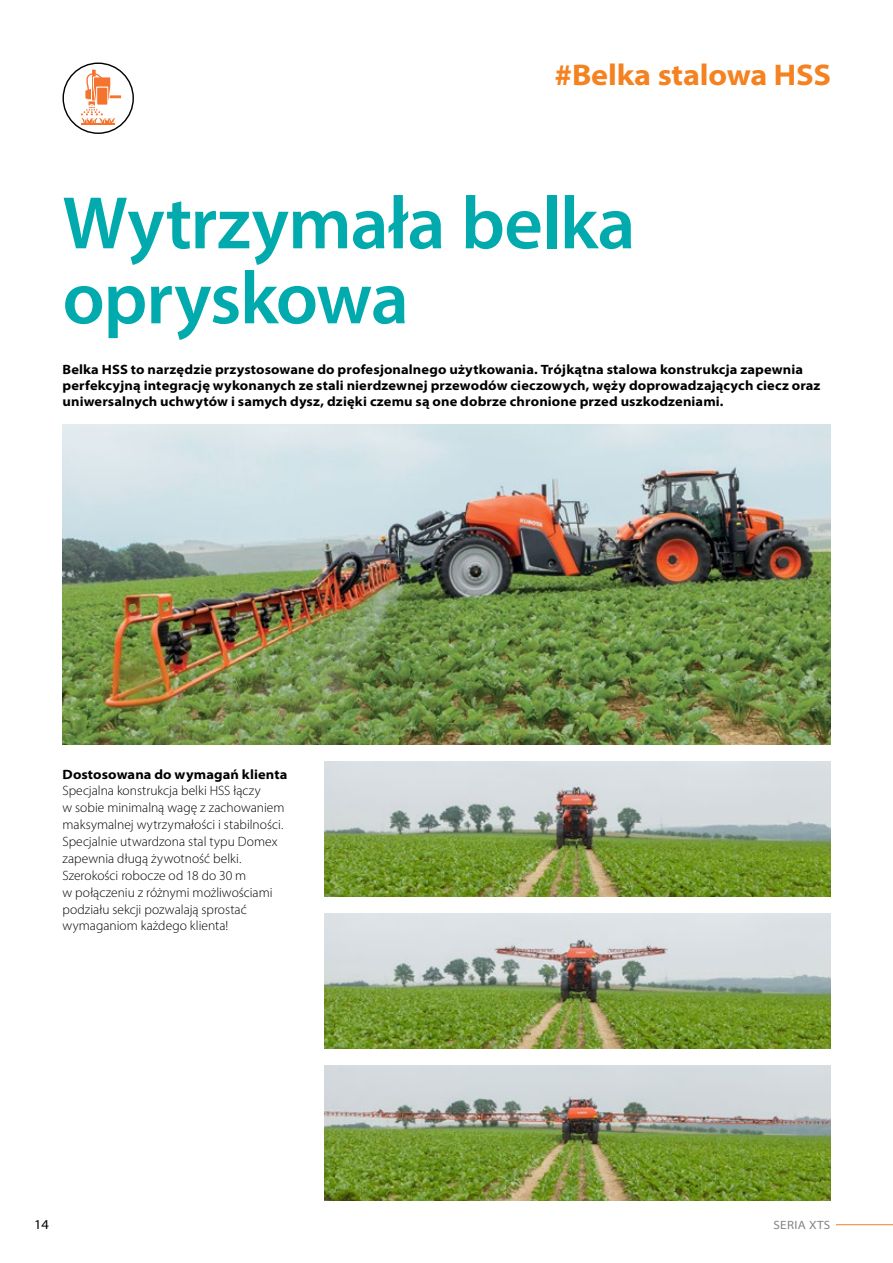
<style>
.page{position:relative;width:893px;height:1263px;background:#fff}
.page>*{position:absolute;margin:0;border:0;box-sizing:border-box;transform-origin:0 0}
.t1{font:600 75px/75px "Myriad Pro";letter-spacing:-.01em;color:#00aaad}
.t2{font:700 semi-expanded 30px "Myriad Pro";letter-spacing:-.005em;color:#f58220}
.t3{font:700 semi-expanded 13.5px/16.2px "Myriad Pro";letter-spacing:.01em;color:#000}
.t4{font:300 13.5px/16.8px "Myriad Pro";color:#000}
.t5{font:semi-expanded 13.5px "Myriad Pro";color:#000}
.t6{font:semi-expanded 12px "Myriad Pro";letter-spacing:.03em;color:#808285}
</style>
<div class="page">
<hr style="left:836px;top:1224px;width:57px;height:1px;background:#f58220">
<div style="left:63px;top:63px;width:71px;height:71px;border:1px solid #000;border-radius:50%"></div>
<hr style="left:81px;top:123px;width:34px;height:1px;background:#f4742e">
<svg style="left:81px;top:70px;width:40px;height:53px"></svg>
<img style="left:63px;top:424px;width:767px;height:321px">
<img style="left:324px;top:1065px;width:506px;height:135px">
<img style="left:324px;top:913px;width:506px;height:135px">
<img style="left:324px;top:762px;width:506px;height:135px">
<h2 class="t2" style="left:554px;top:55px;width:278px">#Belka stalowa HSS</h2>
<h1 class="t1" style="left:63px;top:184px;width:574px">Wytrzymała belka opryskowa</h1>
<p class="t3" style="left:63px;top:361px;width:759px">Belka HSS to narzędzie przystosowane do profesjonalnego użytkowania. Trójkątna stalowa konstrukcja zapewnia perfekcyjną integrację wykonanych ze stali nierdzewnej przewodów cieczowych, węży doprowadzających ciecz oraz uniwersalnych uchwytów i samych dysz, dzięki czemu są one dobrze chronione przed uszkodzeniami.</p>
<p class="t3" style="left:63px;top:765px;width:226px">Dostosowana do wymagań klienta</p>
<p class="t4" style="left:63px;top:782px;width:224px">Specjalna konstrukcja belki HSS łączy<br>w sobie minimalną wagę z zachowaniem maksymalnej wytrzymałości i stabilności.<br>Specjalnie utwardzona stal typu Domex zapewnia długą żywotność belki.<br>Szerokości robocze od 18 do 30 m<br>w połączeniu z różnymi możliwościami podziału sekcji pozwalają sprostać wymaganiom każdego klienta!</p>
<p class="t5" style="left:34px;top:1216px;width:17px">14</p>
<p class="t6" style="left:773px;top:1217px;width:58px">SERIA XTS</p>
</div>
